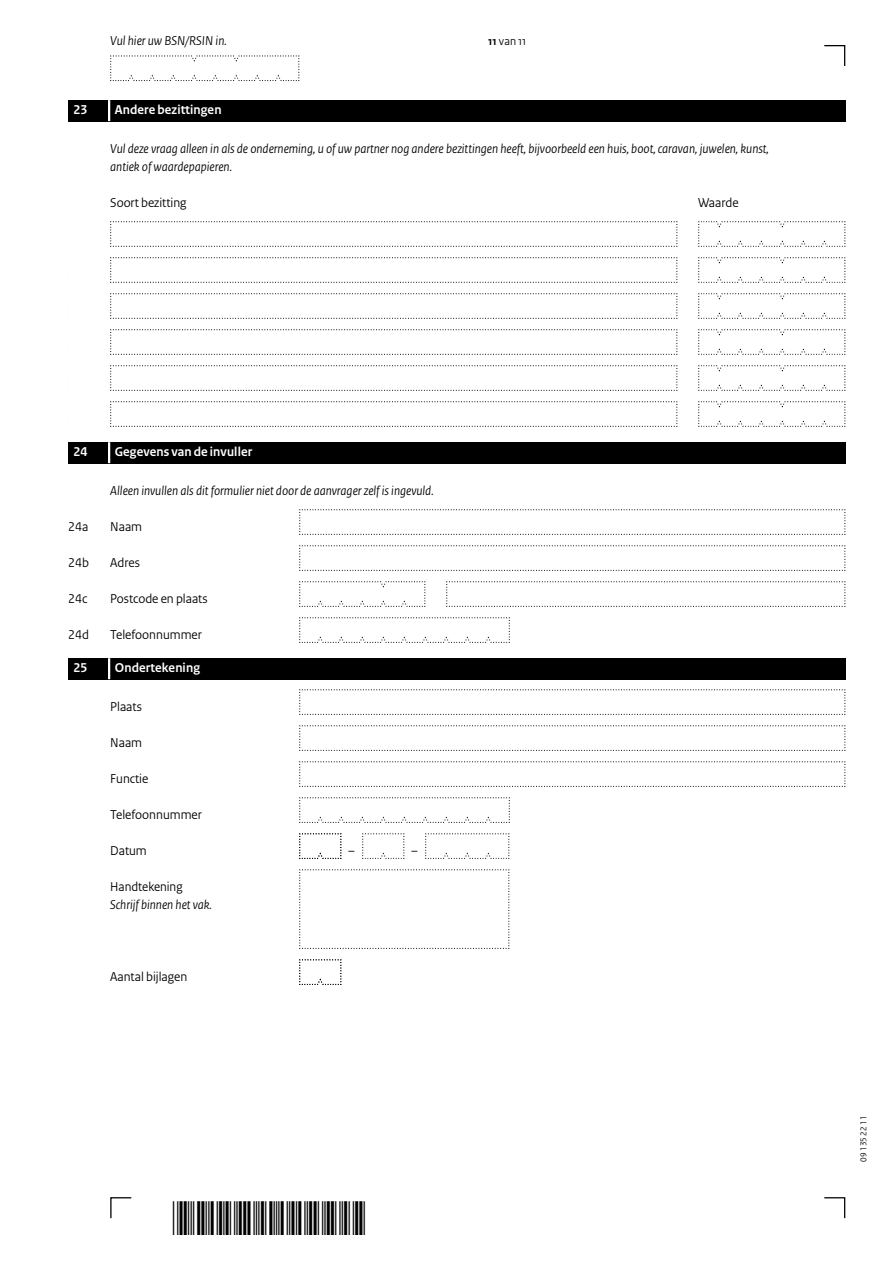
<style>
.page{position:relative;width:893px;height:1263px;background:#fff}
.page>*{position:absolute;margin:0;border:0;box-sizing:border-box;transform-origin:0 0}
.Vraag{font:italic 13.5px/18px "Rijksoverheid Sans Heading";color:#000}
.KOP_D_Nummer{font:700 13.5px "Rijksoverheid Sans Heading";letter-spacing:.01em;color:#fff}
.Vraag_Nummer{font:13.5px "Rijksoverheid Sans Heading";color:#000}
.Vraag-2{font:13.5px "Rijksoverheid Sans Heading";color:#000}
.Vraag_12{font:italic 13.5px/18px "Rijksoverheid Sans Heading";color:#000}
.Vraag_geen_inspring{font:italic 13.5px "Rijksoverheid Sans Heading";color:#000}
.Vraag_geen_inspring-2{font:13.5px "Rijksoverheid Sans Heading";color:#000}
.t1{font:12px "Rijksoverheid Sans Heading";color:#000}
.t2{font:9px "Rijksoverheid Sans Heading";color:#000}
.s1{font-weight:700}
.s2{font-style:normal}
</style>
<div class="page">
<svg style="left:824px;top:1197px;width:22px;height:22px"></svg>
<svg style="left:110px;top:1197px;width:22px;height:22px"></svg>
<svg style="left:824px;top:45px;width:22px;height:21px"></svg>
<svg style="left:362px;top:833px;width:43px;height:26px"></svg>
<svg style="left:425px;top:833px;width:85px;height:26px"></svg>
<svg style="left:299px;top:869px;width:211px;height:80px"></svg>
<svg style="left:299px;top:833px;width:43px;height:26px"></svg>
<svg style="left:299px;top:959px;width:43px;height:26px"></svg>
<svg style="left:299px;top:581px;width:127px;height:26px"></svg>
<svg style="left:446px;top:581px;width:400px;height:26px"></svg>
<svg style="left:299px;top:617px;width:211px;height:26px"></svg>
<svg style="left:299px;top:797px;width:211px;height:26px"></svg>
<svg style="left:299px;top:509px;width:547px;height:26px"></svg>
<svg style="left:299px;top:689px;width:547px;height:26px"></svg>
<svg style="left:299px;top:545px;width:547px;height:26px"></svg>
<svg style="left:299px;top:725px;width:547px;height:26px"></svg>
<svg style="left:299px;top:761px;width:547px;height:26px"></svg>
<svg style="left:110px;top:221px;width:568px;height:26px"></svg>
<svg style="left:110px;top:257px;width:568px;height:26px"></svg>
<svg style="left:110px;top:293px;width:568px;height:26px"></svg>
<svg style="left:110px;top:329px;width:568px;height:26px"></svg>
<svg style="left:110px;top:365px;width:568px;height:26px"></svg>
<svg style="left:110px;top:401px;width:568px;height:26px"></svg>
<svg style="left:698px;top:221px;width:148px;height:26px"></svg>
<svg style="left:698px;top:257px;width:148px;height:26px"></svg>
<svg style="left:698px;top:293px;width:148px;height:26px"></svg>
<svg style="left:698px;top:329px;width:148px;height:26px"></svg>
<svg style="left:698px;top:365px;width:148px;height:26px"></svg>
<svg style="left:698px;top:401px;width:148px;height:26px"></svg>
<div style="left:68px;top:658px;width:777px;height:21px;background:#000"></div>
<hr style="left:108px;top:658px;width:2px;height:21px;background:#fff">
<svg style="left:110px;top:55px;width:190px;height:26px"></svg>
<div style="left:68px;top:442px;width:777px;height:21px;background:#000"></div>
<hr style="left:108px;top:442px;width:2px;height:21px;background:#fff">
<div style="left:68px;top:100px;width:777px;height:21px;background:#000"></div>
<hr style="left:108px;top:100px;width:2px;height:21px;background:#fff">
<p class="Vraag_geen_inspring" style="left:110px;top:33px;width:118px">Vul hier uw BSN/RSIN in.</p>
<p class="t1" style="left:488px;top:34px;width:39px"><span class="s1">11</span> van 11</p>
<h2 class="KOP_D_Nummer" style="left:74px;top:102px;width:15px">23</h2>
<h2 class="KOP_D_Nummer" style="left:115px;top:102px;width:108px">Andere bezittingen</h2>
<p class="Vraag" style="left:110px;top:140px;width:660px">Vul deze vraag alleen in als de onderneming, u of uw partner nog andere bezittingen heeft, bijvoorbeeld een huis, boot, caravan, juwelen, kunst, antiek of waardepapieren.</p>
<p class="Vraag_geen_inspring-2" style="left:110px;top:195px;width:78px">Soort bezitting</p>
<p class="Vraag_geen_inspring-2" style="left:698px;top:195px;width:42px">Waarde</p>
<h2 class="KOP_D_Nummer" style="left:74px;top:444px;width:15px">24</h2>
<h2 class="KOP_D_Nummer" style="left:115px;top:444px;width:139px">Gegevens van de invuller</h2>
<p class="Vraag" style="left:110px;top:482px;width:325px">Alleen invullen als dit formulier niet door de aanvrager zelf is ingevuld.</p>
<p class="Vraag_Nummer" style="left:68px;top:519px;width:22px">24a</p>
<p class="Vraag_Nummer" style="left:110px;top:519px;width:33px">Naam</p>
<p class="Vraag_Nummer" style="left:68px;top:555px;width:22px">24b</p>
<p class="Vraag_Nummer" style="left:110px;top:555px;width:31px">Adres</p>
<p class="Vraag_Nummer" style="left:68px;top:591px;width:21px">24c</p>
<p class="Vraag_Nummer" style="left:110px;top:591px;width:99px">Postcode en plaats</p>
<p class="Vraag_Nummer" style="left:68px;top:627px;width:22px">24d</p>
<p class="Vraag_Nummer" style="left:110px;top:627px;width:93px">Telefoonnummer</p>
<h2 class="KOP_D_Nummer" style="left:74px;top:660px;width:15px">25</h2>
<h2 class="KOP_D_Nummer" style="left:115px;top:660px;width:87px">Ondertekening</h2>
<p class="Vraag-2" style="left:110px;top:699px;width:33px">Plaats</p>
<p class="Vraag-2" style="left:110px;top:735px;width:33px">Naam</p>
<p class="Vraag-2" style="left:110px;top:771px;width:40px">Functie</p>
<p class="Vraag-2" style="left:110px;top:807px;width:93px">Telefoonnummer</p>
<p class="Vraag-2" style="left:110px;top:843px;width:38px">Datum</p>
<p class="Vraag_12" style="left:110px;top:878px;width:103px"><span class="s2">Handtekening<br></span>Schrijf binnen het vak.</p>
<p class="Vraag-2" style="left:110px;top:969px;width:78px">Aantal bijlagen</p>
<p class="t2" style="left:858px;top:1161px;width:47px;rotate:-90deg">09 135 22 11</p>
</div>
